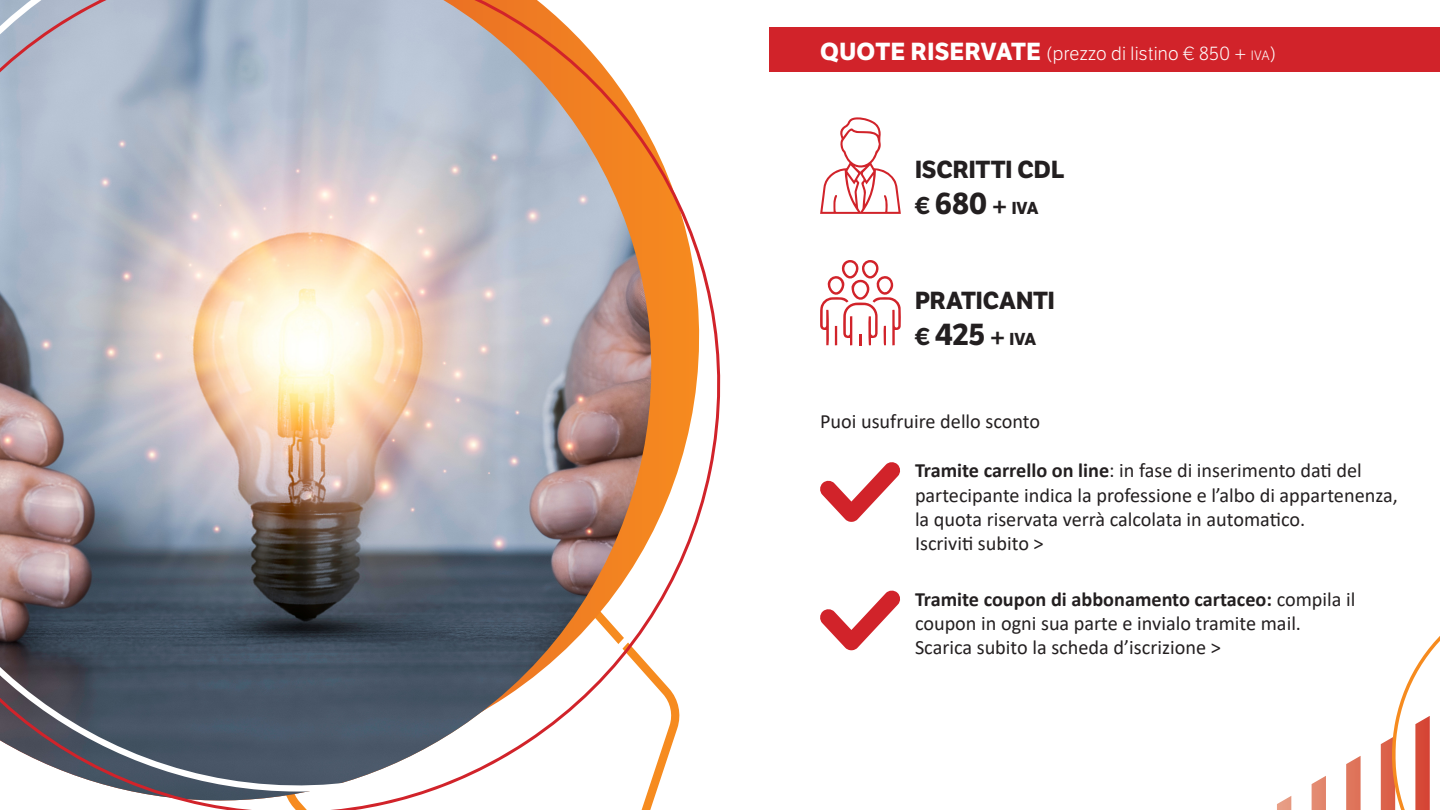
<style>
.page{position:relative;width:1440px;height:810px;background:#fff}
.page>*{position:absolute;margin:0;border:0;box-sizing:border-box;transform-origin:0 0}
.t1{font:700 30px "LFT Etica";letter-spacing:-.005em;color:#231f20}
.t2{font:700 24px "LFT Etica";color:#231f20}
.t3{font:20.25px/24.3px "Calibri";color:#231f20}
.t4{font:300 18.75px "LFT Etica";letter-spacing:.015em;color:#fff}
.s1{font-weight:700;font-size:24px}
.s2{font-size:13.12px}
.s3{font-style:inherit}
.s4{font-size:24px}
.s5{font-size:16.8px}
.s6{font-weight:700}
</style>
<div class="page">
<img style="left:0;top:0;width:721px;height:810px">
<svg style="left:1277px;top:636px;width:163px;height:174px"></svg>
<svg style="left:820px;top:462px;width:80px;height:60px"></svg>
<svg style="left:820px;top:590px;width:80px;height:60px"></svg>
<svg style="left:820px;top:117px;width:81px;height:97px"></svg>
<svg style="left:820px;top:260px;width:81px;height:85px"></svg>
<div style="left:770px;top:27px;width:670px;height:44px;background:#d1232a"></div>
<p class="t4" style="left:820px;top:43px;width:457px"><span class="s1">QUOTE RISERVATE</span> (prezzo di listino € 850 + <span class="s2">iva</span><span class="s3">)</span></p>
<p class="t2" style="left:915px;top:155px;width:151px">ISCRITTI CDL</p>
<p class="t1" style="left:915px;top:185px;width:125px"><span class="s4">€</span> 680 <span class="s4">+</span> <span class="s5">IVA</span></p>
<p class="t2" style="left:915px;top:286px;width:141px">PRATICANTI</p>
<p class="t1" style="left:915px;top:316px;width:123px"><span class="s4">€</span> 425 <span class="s4">+</span> <span class="s5">IVA</span></p>
<p class="t3" style="left:820px;top:408px;width:222px">Puoi usufruire dello sconto</p>
<p class="t3" style="left:915px;top:458px;width:484px"><span class="s6">Tramite carrello on line</span>: in fase di inserimento dati del partecipante indica la professione e l’albo di appartenenza, la quota riservata verrà calcolata in automatico.</p>
<p class="t3" style="left:915px;top:531px;width:130px">Iscriviti subito &gt;</p>
<p class="t3" style="left:915px;top:586px;width:442px"><span class="s6">Tramite coupon di abbonamento cartaceo:</span> compila il coupon in ogni sua parte e invialo tramite mail.</p>
<p class="t3" style="left:915px;top:635px;width:307px">Scarica subito la scheda d’iscrizione &gt;</p>
</div>
